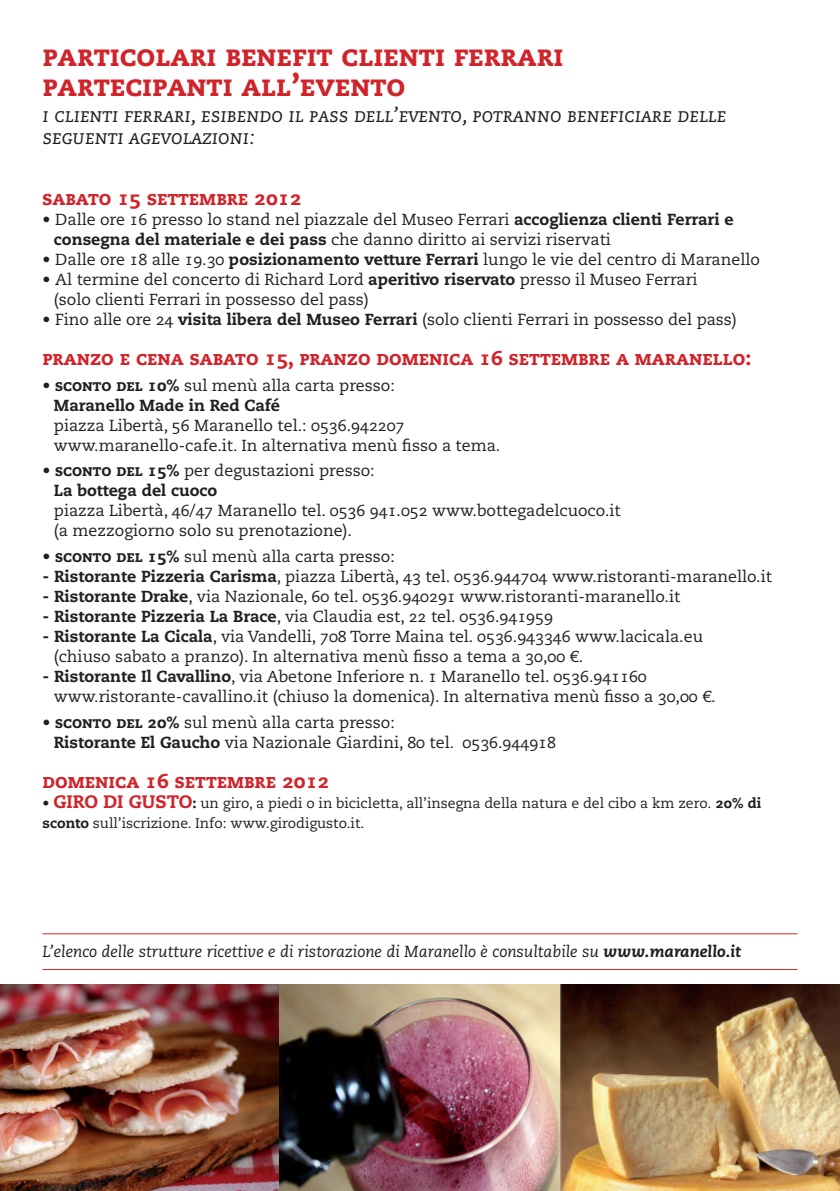
<style>
.page{position:relative;width:840px;height:1191px;background:#fff}
.page>*{position:absolute;margin:0;border:0;box-sizing:border-box;transform-origin:0 0}
.t1{font:800 30px/30px "Caecilia LT Std";color:#d1232a}
.t2{font:800 20px "Caecilia LT Std";color:#d1232a}
.t3{font:italic 20px/22px "Caecilia LT Std";color:#231f20}
.t4{font:16px/20px "Caecilia LT Std";color:#231f20}
.t5{font:800 16px/20px "Caecilia LT Std";color:#231f20}
.t6{font:italic 16px "Caecilia LT Std";color:#231f20}
.t7{font:14px/20px "Caecilia LT Std";color:#231f20}
.s1{font-weight:800}
.s2{font-weight:400}
.s3{font-weight:800;font-size:18px;color:#d1232a}
</style>
<div class="page">
<img style="left:0;top:984px;width:560px;height:207px">
<img style="left:560px;top:984px;width:279px;height:207px">
<hr style="left:43px;top:933px;width:754px;height:1px;background:#d1232a">
<hr style="left:43px;top:969px;width:754px;height:1px;background:#d1232a">
<h1 class="t1" style="left:43px;top:42px;width:522px">Particolari Benefit clienti Ferrari partecipanti all’evento</h1>
<p class="t3" style="left:43px;top:105px;width:685px">I Clienti Ferrari, esibendo il pass dell’evento, potranno beneficiare delle seguenti agevolazioni:</p>
<p class="t2" style="left:43px;top:189px;width:260px">Sabato 15 settembre 2012</p>
<p class="t4" style="left:54px;top:210px;width:681px;text-indent:-11px"><span class="s1">•</span> Dalle ore 16 presso lo stand nel piazzale del Museo Ferrari <span class="s1">accoglienza clienti Ferrari e consegna del materiale e dei pass</span> che danno diritto ai servizi riservati</p>
<p class="t4" style="left:43px;top:250px;width:718px"><span class="s1">•</span> Dalle ore 18 alle 19.30 <span class="s1">posizionamento vetture Ferrari</span> lungo le vie del centro di Maranello</p>
<p class="t4" style="left:54px;top:270px;width:645px;text-indent:-11px"><span class="s1">•</span> Al termine del concerto di Richard Lord <span class="s1">aperitivo riservato</span> presso il Museo Ferrari (solo clienti Ferrari in possesso del pass)</p>
<p class="t4" style="left:43px;top:310px;width:695px"><span class="s1">•</span> Fino alle ore 24 <span class="s1">visita libera del Museo Ferrari</span> (solo clienti Ferrari in possesso del pass)</p>
<p class="t2" style="left:43px;top:349px;width:709px">Pranzo e cena sabato 15, pranzo domenica 16 settembre a Maranello:</p>
<p class="t5" style="left:54px;top:376px;width:342px;text-indent:-11px">• sconto del 10% <span class="s2">sul menù alla carta presso:<br></span>Maranello Made in Red Café</p>
<p class="t4" style="left:54px;top:416px;width:448px">piazza Libertà, 56 Maranello tel.: 0536.942207 www.maranello-cafe.it. In alternativa menù fisso a tema.</p>
<p class="t5" style="left:54px;top:462px;width:322px;text-indent:-11px">• sconto del 15% <span class="s2">per degustazioni presso:<br></span>La bottega del cuoco</p>
<p class="t4" style="left:54px;top:502px;width:568px">piazza Libertà, 46/47 Maranello tel. 0536 941.052 www.bottegadelcuoco.it (a mezzogiorno solo su prenotazione).</p>
<p class="t4" style="left:43px;top:547px;width:353px"><span class="s1">• sconto del 15%</span> sul menù alla carta presso:</p>
<p class="t4" style="left:43px;top:567px;width:730px"><span class="s1">- Ristorante Pizzeria Carisma</span>, piazza Libertà, 43 tel. 0536.944704 www.ristoranti-maranello.it</p>
<p class="t4" style="left:43px;top:587px;width:639px"><span class="s1">- Ristorante Drake</span>, via Nazionale, 60 tel. 0536.940291 www.ristoranti-maranello.it</p>
<p class="t4" style="left:43px;top:607px;width:511px"><span class="s1">- Ristorante Pizzeria La Brace</span>, via Claudia est, 22 tel. 0536.941959</p>
<p class="t4" style="left:54px;top:627px;width:650px;text-indent:-11px"><span class="s1">- Ristorante La Cicala</span>, via Vandelli, 708 Torre Maina tel. 0536.943346 www.lacicala.eu (chiuso sabato a pranzo). In alternativa menù fisso a tema a 30,00 €.</p>
<p class="t4" style="left:54px;top:667px;width:663px;text-indent:-11px"><span class="s1">- Ristorante Il Cavallino</span>, via Abetone Inferiore n. 1 Maranello tel. 0536.941160 www.ristorante-cavallino.it (chiuso la domenica). In alternativa menù fisso a 30,00 €.</p>
<p class="t4" style="left:54px;top:713px;width:503px;text-indent:-11px"><span class="s1">• sconto del 20%</span> sul menù alla carta presso:<br><span class="s1">Ristorante El Gaucho</span> via Nazionale Giardini, 80 tel. 0536.944918</p>
<p class="t2" style="left:43px;top:772px;width:288px">domenica 16 settembre 2012</p>
<p class="t7" style="left:43px;top:794px;width:720px">• <span class="s3">GIRO DI GUSTO</span><span class="s1">:</span> un giro, a piedi o in bicicletta, all’insegna della natura e del cibo a km zero. <span class="s1">20% di sconto</span> sull’iscrizione. Info: www.girodigusto.it.</p>
<p class="t6" style="left:43px;top:944px;width:699px">L’elenco delle strutture ricettive e di ristorazione di Maranello è consultabile su <span class="s1">www.maranello.it</span></p>
</div>
